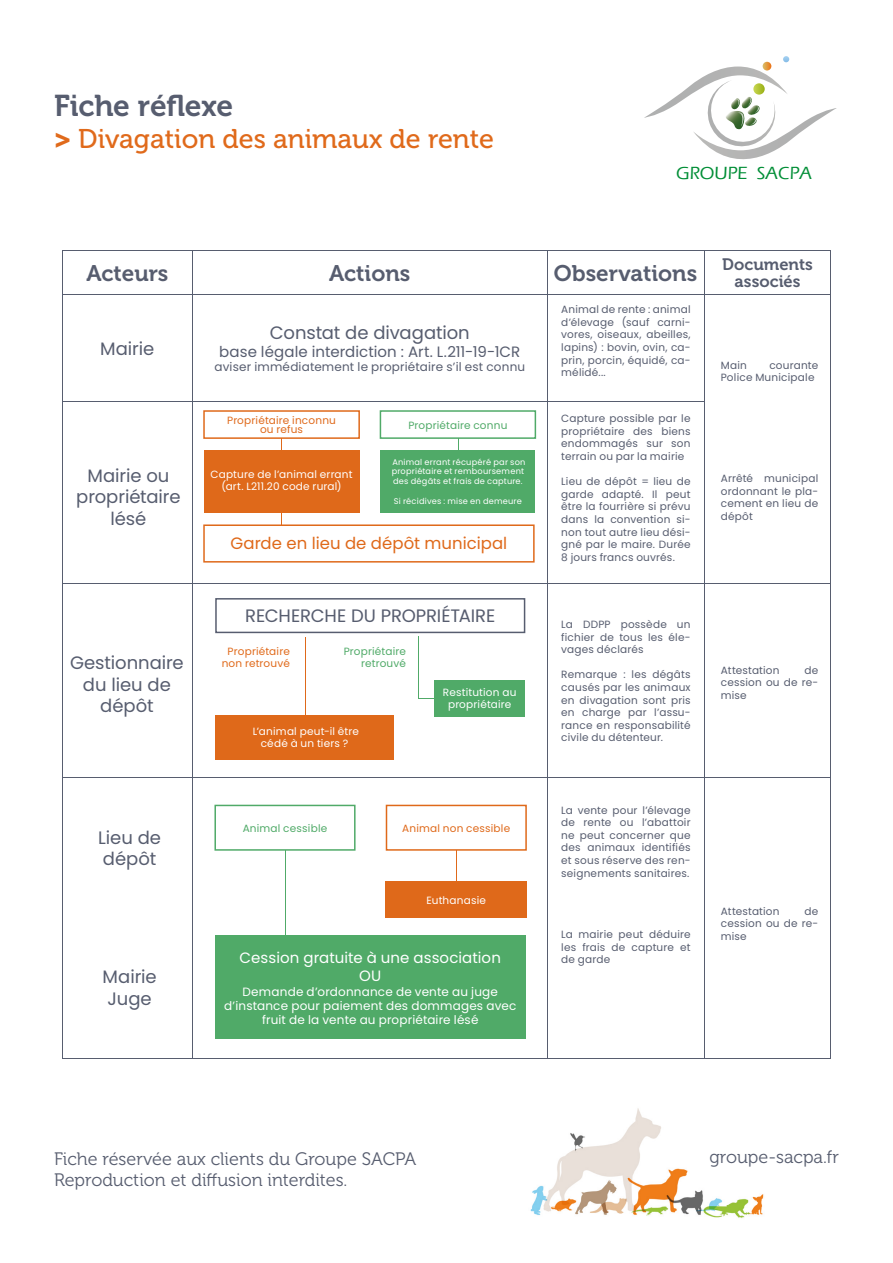
<style>
.page{position:relative;width:893px;height:1263px;background:#fff}
.page>*{position:absolute;margin:0;border:0;box-sizing:border-box;transform-origin:0 0}
.t1{font:30px "Museo 700";letter-spacing:-.01em;color:#575d6f}
.t2{font:27px "Museo 500";color:#e06a1b}
.t3{font:22.5px "Museo 700";color:#575d6f}
.t4{font:500 18.15px "Eras ITC";color:#008e36}
.t5{font:18px/21.6px "Poppins";letter-spacing:-.005em;color:#575d6f;text-align:center}
.t6{font:18px "Museo 300";color:#575d6f}
.t7{font:16.5px "Poppins";color:#df691a}
.t8{font:16.5px "Museo 700";letter-spacing:.005em;color:#575d6f}
.t9{font:15px "Poppins";letter-spacing:.005em;color:#575d6f}
.t10{font:15px "Poppins";letter-spacing:.005em;color:#fff}
.t11{font:12px/14.4px "Poppins";letter-spacing:.015em;color:#fff;text-align:center}
.t12{font:12px "Poppins";letter-spacing:.015em;color:#575d6f}
.t13{font:10.5px/12.6px "Poppins";letter-spacing:.02em;color:#575d6f;text-align:justify}
.t14{font:10.5px "Poppins";letter-spacing:.02em;color:#fff}
.t15{font:10.5px "Poppins";letter-spacing:.02em;color:#50aa68}
.t16{font:10.5px "Poppins";letter-spacing:.02em;color:#df691a}
.t17{font:10.5px "Poppins";letter-spacing:.01em;color:#e06a1b}
.t18{font:8.25px/9.9px "Poppins";letter-spacing:.025em;color:#fff}
.s1{font-family:"Museo 900"}
</style>
<div class="page">
<svg style="left:644px;top:56px;width:193px;height:104px"></svg>
<img style="left:530px;top:1108px;width:234px;height:111px">
<hr style="left:192px;top:251px;width:1px;height:807px;background:#575d6f">
<hr style="left:547px;top:251px;width:1px;height:807px;background:#575d6f">
<hr style="left:62px;top:250px;width:1px;height:808px;background:#575d6f">
<hr style="left:830px;top:251px;width:1px;height:807px;background:#575d6f">
<hr style="left:704px;top:251px;width:1px;height:807px;background:#575d6f">
<hr style="left:63px;top:401px;width:641px;height:1px;background:#575d6f">
<hr style="left:63px;top:583px;width:768px;height:1px;background:#575d6f">
<hr style="left:63px;top:777px;width:768px;height:1px;background:#575d6f">
<hr style="left:62px;top:1058px;width:769px;height:1px;background:#575d6f">
<hr style="left:63px;top:294px;width:768px;height:1px;background:#575d6f">
<hr style="left:63px;top:250px;width:768px;height:1px;background:#575d6f">
<div style="left:203px;top:410px;width:157px;height:29px;border:2px solid #df691a"></div>
<div style="left:380px;top:410px;width:156px;height:29px;border:2px solid #50aa68"></div>
<div style="left:203px;top:524px;width:332px;height:39px;border:2px solid #df691a"></div>
<svg style="left:215px;top:598px;width:311px;height:36px"></svg>
<hr style="left:418px;top:637px;width:1px;height:62px;background:#50aa68">
<hr style="left:458px;top:438px;width:1px;height:62px;background:#50aa68">
<hr style="left:285px;top:806px;width:1px;height:145px;background:#50aa68">
<hr style="left:305px;top:637px;width:1px;height:81px;background:#df691a">
<hr style="left:281px;top:438px;width:1px;height:87px;background:#df691a">
<hr style="left:456px;top:805px;width:1px;height:78px;background:#df691a">
<hr style="left:418px;top:698px;width:105px;height:1px;background:#50aa68">
<div style="left:435px;top:680px;width:90px;height:36px;background:#50aa68"></div>
<div style="left:386px;top:882px;width:141px;height:36px;background:#df691a"></div>
<div style="left:215px;top:936px;width:310px;height:103px;background:#50aa68"></div>
<svg style="left:385px;top:804px;width:142px;height:47px"></svg>
<div style="left:215px;top:715px;width:179px;height:44px;background:#df691a"></div>
<svg style="left:214px;top:804px;width:142px;height:47px"></svg>
<div style="left:380px;top:450px;width:155px;height:63px;background:#50aa68"></div>
<div style="left:204px;top:450px;width:155px;height:63px;background:#df691a"></div>
<p class="t1" style="left:54px;top:89px;width:181px">Fiche réflexe</p>
<p class="t2" style="left:54px;top:124px;width:441px"><span class="s1">&gt;</span> Divagation des animaux de rente</p>
<p class="t4" style="left:676px;top:163px;width:137px">GROUPE SACPA</p>
<p class="t3" style="left:86px;top:260px;width:84px">Acteurs</p>
<p class="t3" style="left:329px;top:260px;width:83px">Actions</p>
<p class="t3" style="left:554px;top:260px;width:145px">Observations</p>
<p class="t5" style="left:100px;top:338px;width:56px">Mairie</p>
<p class="t5" style="left:76px;top:465px;width:106px">Mairie ou propriétaire lésé</p>
<p class="t5" style="left:270px;top:322px;width:202px">Constat de divagation</p>
<p class="t9" style="left:219px;top:343px;width:303px">base légale interdiction : Art. L.211-19-1CR</p>
<p class="t12" style="left:214px;top:360px;width:312px">aviser immédiatement le propriétaire s’il est connu</p>
<p class="t16" style="left:227px;top:414px;width:110px">Propriétaire inconnu</p>
<p class="t16" style="left:260px;top:424px;width:45px">ou refus</p>
<p class="t15" style="left:408px;top:419px;width:101px">Propriétaire connu</p>
<p class="t14" style="left:211px;top:468px;width:144px">Capture de l’animal errant</p>
<p class="t14" style="left:221px;top:481px;width:122px">(art. L211.20 code rural)</p>
<p class="t18" style="left:392px;top:457px;width:135px">Animal errant récupéré par son propriétaire et remboursement</p>
<p class="t18" style="left:393px;top:476px;width:131px">des dégâts et frais de capture.</p>
<p class="t18" style="left:394px;top:496px;width:130px">Si récidives : mise en demeure</p>
<p class="t7" style="left:231px;top:534px;width:278px">Garde en lieu de dépôt municipal</p>
<p class="t13" style="left:561px;top:303px;width:131px">Animal de rente : animal d’élevage (sauf carni&shy;vores, oiseaux, abeilles, lapins) : bovin, ovin, ca&shy;prin, porcin, équidé, ca&shy;mélidé...</p>
<p class="t13" style="left:561px;top:412px;width:131px">Capture possible par le propriétaire des biens endommagés sur son terrain ou par la mairie</p>
<p class="t13" style="left:561px;top:475px;width:131px">Lieu de dépôt = lieu de garde adapté. Il peut être la fourrière si prévu dans la convention si&shy;non tout autre lieu dési&shy;gné par le maire. Durée 8 jours francs ouvrés.</p>
<p class="t8" style="left:722px;top:255px;width:92px">Documents</p>
<p class="t8" style="left:734px;top:272px;width:68px">associés</p>
<p class="t13" style="left:721px;top:359px;width:28px">Main</p>
<p class="t13" style="left:721px;top:359px;width:99px;text-indent:49px">courante<br>Police Municipale</p>
<p class="t13" style="left:721px;top:472px;width:99px">Arrêté municipal ordonnant le pla&shy;cement en lieu de dépôt</p>
<p class="t5" style="left:70px;top:652px;width:115px">Gestionnaire du lieu de</p>
<p class="t5" style="left:100px;top:695px;width:55px">dépôt</p>
<p class="t5" style="left:98px;top:826px;width:64px;text-align:left">Lieu de dépôt</p>
<p class="t5" style="left:103px;top:966px;width:56px">Mairie</p>
<p class="t5" style="left:108px;top:987px;width:46px">Juge</p>
<p class="t5" style="left:245px;top:605px;width:252px">RECHERCHE DU PROPRIÉTAIRE</p>
<p class="t13" style="left:561px;top:618px;width:131px">La DDPP possède un fichier de tous les éle&shy;vages déclarés</p>
<p class="t13" style="left:561px;top:668px;width:131px">Remarque : les dégâts causés par les animaux en divagation sont pris en charge par l’assu&shy;rance en responsabilité civile du détenteur.</p>
<p class="t17" style="left:228px;top:645px;width:64px">Propriétaire</p>
<p class="t17" style="left:222px;top:658px;width:70px">non retrouvé</p>
<p class="t15" style="left:344px;top:645px;width:64px">Propriétaire</p>
<p class="t15" style="left:361px;top:658px;width:46px">retrouvé</p>
<p class="t13" style="left:721px;top:664px;width:60px">Attestation</p>
<p class="t13" style="left:721px;top:664px;width:99px;text-align:right">de<br>cession ou de re-</p>
<p class="t14" style="left:443px;top:686px;width:75px">Restitution au</p>
<p class="t13" style="left:721px;top:689px;width:27px">mise</p>
<p class="t14" style="left:448px;top:699px;width:65px">propriétaire</p>
<p class="t14" style="left:253px;top:725px;width:108px">L’animal peut-il être</p>
<p class="t14" style="left:261px;top:738px;width:89px">cédé à un tiers ?</p>
<p class="t15" style="left:243px;top:822px;width:86px">Animal cessible</p>
<p class="t16" style="left:402px;top:822px;width:110px">Animal non cessible</p>
<p class="t14" style="left:426px;top:894px;width:61px">Euthanasie</p>
<p class="t10" style="left:240px;top:949px;width:263px">Cession gratuite à une association</p>
<p class="t10" style="left:359px;top:967px;width:24px">OU</p>
<p class="t11" style="left:243px;top:984px;width:257px">Demande d’ordonnance de vente au juge</p>
<p class="t11" style="left:224px;top:998px;width:294px">d’instance pour paiement des dommages avec fruit de la vente au propriétaire lésé</p>
<p class="t13" style="left:561px;top:804px;width:131px">La vente pour l’élevage de rente ou l’abattoir ne peut concerner que des animaux identifiés et sous réserve des ren&shy;seignements sanitaires.</p>
<p class="t13" style="left:561px;top:928px;width:131px">La mairie peut déduire les frais de capture et de garde</p>
<p class="t13" style="left:721px;top:905px;width:60px">Attestation</p>
<p class="t13" style="left:721px;top:905px;width:99px;text-indent:84px">de cession ou de re&shy;mise</p>
<p class="t6" style="left:54px;top:1148px;width:364px">Fiche réservée aux clients du Groupe SACPA</p>
<p class="t6" style="left:54px;top:1170px;width:295px">Reproduction et diffusion interdites.</p>
<p class="t6" style="left:709px;top:1147px;width:131px">groupe-sacpa.fr</p>
</div>
